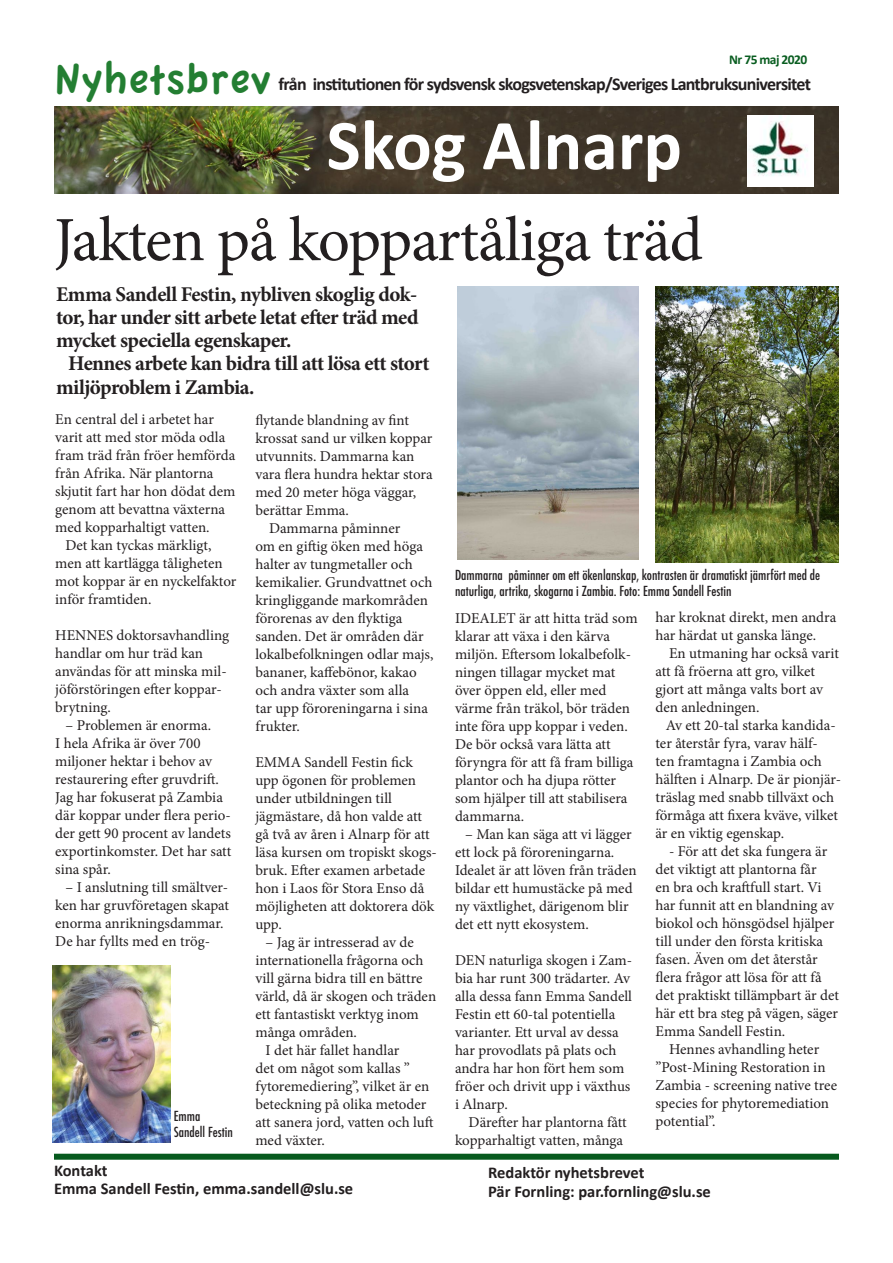
<style>
.page{position:relative;width:893px;height:1263px;background:#fff}
.page>*{position:absolute;margin:0;border:0;box-sizing:border-box;transform-origin:0 0}
.t1{font:700 72px "Calibri";color:#fff}
.t2{font:63px "Minion Pro";letter-spacing:-.02em;color:#231f20}
.t3{font:45px "Apple Casual";color:#237e32}
.t4{font:700 21px "Minion Pro";letter-spacing:-.025em;color:#231f20}
.t5{font:700 18px "Calibri";letter-spacing:-.04em;color:#231f20}
.t6{font:700 16.5px/18px "Calibri";color:#231f20}
.t7{font:15px/18px "Minion Pro";color:#231f20}
.t8{font:500 condensed 13.5px/16.2px "Futura";color:#231f20}
.t9{font:700 13.5px "Calibri";letter-spacing:-.04em;color:#095d20}
</style>
<div class="page">
<img style="left:54px;top:107px;width:785px;height:87px">
<img style="left:747px;top:115px;width:66px;height:72px">
<div style="left:54px;top:1154px;width:785px;height:6px;background:#075a1e"></div>
<img style="left:52px;top:965px;width:118px;height:177px">
<img style="left:458px;top:286px;width:180px;height:274px">
<img style="left:655px;top:286px;width:184px;height:276px">
<h3 class="t3" style="left:54px;top:57px;width:219px">Nyhetsbrev</h3>
<p class="t9" style="left:729px;top:51px;width:79px">Nr 75 maj 2020</p>
<p class="t5" style="left:279px;top:73px;width:534px">från institutionen för sydsvensk skogsvetenskap/Sveriges Lantbruksuniversitet</p>
<h1 class="t1" style="left:327px;top:101px;width:357px">Skog Alnarp</h1>
<h2 class="t2" style="left:54px;top:198px;width:650px">Jakten på koppartåliga träd</h2>
<h3 class="t4" style="left:56px;top:279px;width:363px">Emma Sandell Festin, nybliven skoglig dok-</h3>
<h3 class="t4" style="left:56px;top:302px;width:364px">tor, har under sitt arbete letat efter träd med</h3>
<h3 class="t4" style="left:56px;top:326px;width:237px">mycket speciella egenskaper.</h3>
<h3 class="t4" style="left:68px;top:349px;width:363px">Hennes arbete kan bidra till att lösa ett stort</h3>
<h3 class="t4" style="left:56px;top:372px;width:200px">miljöproblem i Zambia.</h3>
<p class="t7" style="left:55px;top:410px;width:160px">En central del i arbetet har</p>
<p class="t7" style="left:55px;top:428px;width:172px">varit att med stor möda odla</p>
<p class="t7" style="left:55px;top:446px;width:182px">fram träd från fröer hemförda</p>
<p class="t7" style="left:55px;top:464px;width:160px">från Afrika. När plantorna</p>
<p class="t7" style="left:55px;top:482px;width:182px">skjutit fart har hon dödat dem</p>
<p class="t7" style="left:55px;top:500px;width:171px">genom att bevattna växterna</p>
<p class="t7" style="left:55px;top:518px;width:156px">med kopparhaltigt vatten.</p>
<p class="t7" style="left:65px;top:536px;width:148px">Det kan tyckas märkligt,</p>
<p class="t7" style="left:55px;top:554px;width:169px">men att kartlägga tåligheten</p>
<p class="t7" style="left:55px;top:572px;width:183px">mot koppar är en nyckelfaktor</p>
<p class="t7" style="left:55px;top:590px;width:98px">inför framtiden.</p>
<p class="t7" style="left:55px;top:626px;width:175px">HENNES doktorsavhandling handlar om hur träd kan användas för att minska mil&shy;jöförstöringen efter koppar&shy;brytning.</p>
<p class="t7" style="left:55px;top:716px;width:178px;text-indent:10px">– Problemen är enorma.<br>I hela Afrika är över 700 miljoner hektar i behov av restaurering efter gruvdrift.<br>Jag har fokuserat på Zambia där koppar under flera perio&shy;der gett 90 procent av landets exportinkomster. Det har satt sina spår.</p>
<p class="t7" style="left:55px;top:878px;width:175px;text-indent:10px">– I anslutning till smältver&shy;ken har gruvföretagen skapat enorma anrikningsdammar.<br>De har fyllts med en trög-</p>
<p class="t7" style="left:255px;top:411px;width:155px">flytande blandning av fint</p>
<p class="t7" style="left:255px;top:429px;width:178px">krossat sand ur vilken koppar</p>
<p class="t7" style="left:255px;top:447px;width:160px">utvunnits. Dammarna kan</p>
<p class="t7" style="left:255px;top:465px;width:179px">vara flera hundra hektar stora</p>
<p class="t7" style="left:255px;top:483px;width:162px">med 20 meter höga väggar,</p>
<p class="t7" style="left:255px;top:501px;width:95px">berättar Emma.</p>
<p class="t7" style="left:269px;top:519px;width:133px">Dammarna påminner</p>
<p class="t7" style="left:255px;top:537px;width:169px">om en giftig öken med höga</p>
<p class="t7" style="left:255px;top:555px;width:159px">halter av tungmetaller och</p>
<p class="t7" style="left:255px;top:573px;width:178px">kemikalier. Grundvattnet och</p>
<p class="t7" style="left:255px;top:591px;width:174px">kringliggande markområden</p>
<p class="t7" style="left:255px;top:609px;width:148px">förorenas av den flyktiga</p>
<p class="t7" style="left:255px;top:627px;width:170px">sanden. Det är områden där</p>
<p class="t7" style="left:255px;top:645px;width:180px">lokalbefolkningen odlar majs,</p>
<p class="t7" style="left:255px;top:663px;width:163px">bananer, kaffebönor, kakao</p>
<p class="t7" style="left:255px;top:681px;width:155px">och andra växter som alla</p>
<p class="t7" style="left:255px;top:699px;width:174px">tar upp föroreningarna i sina</p>
<p class="t7" style="left:255px;top:717px;width:46px">frukter.</p>
<p class="t7" style="left:255px;top:753px;width:183px">EMMA Sandell Festin fick upp ögonen för problemen under utbildningen till jägmästare, då hon valde att gå två av åren i Alnarp för att läsa kursen om tropiskt skogs&shy;bruk. Efter examen arbetade hon i Laos för Stora Enso då möjligheten att doktorera dök upp.</p>
<p class="t7" style="left:266px;top:933px;width:150px">– Jag är intresserad av de</p>
<p class="t7" style="left:255px;top:951px;width:170px">internationella frågorna och</p>
<p class="t7" style="left:255px;top:969px;width:168px">vill gärna bidra till en bättre</p>
<p class="t7" style="left:255px;top:987px;width:182px">värld, då är skogen och träden</p>
<p class="t7" style="left:255px;top:1005px;width:165px">ett fantastiskt verktyg inom</p>
<p class="t7" style="left:255px;top:1023px;width:103px">många områden.</p>
<p class="t7" style="left:266px;top:1041px;width:135px">I det här fallet handlar</p>
<p class="t7" style="left:255px;top:1059px;width:156px">det om något som kallas ”</p>
<p class="t7" style="left:255px;top:1077px;width:175px">fytoremediering”, vilket är en</p>
<p class="t7" style="left:255px;top:1095px;width:173px">beteckning på olika metoder</p>
<p class="t7" style="left:255px;top:1113px;width:180px">att sanera jord, vatten och luft</p>
<p class="t7" style="left:255px;top:1131px;width:71px">med växter.</p>
<p class="t8" style="left:455px;top:566px;width:367px">Dammarna påminner om ett ökenlanskap, kontrasten är dramatiskt jämrfört med de naturliga, artrika, skogarna i Zambia. Foto: Emma Sandell Festin</p>
<p class="t7" style="left:655px;top:608px;width:182px">har kroknat direkt, men andra har härdat ut ganska länge.</p>
<p class="t7" style="left:655px;top:644px;width:185px;text-indent:14px">En utmaning har också varit att få fröerna att gro, vilket gjort att många valts bort av den anledningen.</p>
<p class="t7" style="left:655px;top:716px;width:187px;text-indent:10px">Av ett 20-tal starka kandida&shy;ter återstår fyra, varav hälf-<br>ten framtagna i Zambia och hälften i Alnarp. De är pionjär&shy;träslag med snabb tillväxt och förmåga att fixera kväve, vilket är en viktig egenskap.</p>
<p class="t7" style="left:655px;top:842px;width:185px;text-indent:14px">- För att det ska fungera är det viktigt att plantorna får<br>en bra och kraftfull start. Vi har funnit att en blandning av biokol och hönsgödsel hjälper till under den första kritiska fasen. Även om det återstår flera frågor att lösa för att få det praktiskt tillämpbart är det här ett bra steg på vägen, säger<br>Emma Sandell Festin.</p>
<p class="t7" style="left:655px;top:1040px;width:183px;text-indent:14px">Hennes avhandling heter ”Post-Mining Restoration in<br>Zambia - screening native tree species for phytoremediation potential”.</p>
<p class="t7" style="left:455px;top:609px;width:184px">IDEALET är att hitta träd som klarar att växa i den kärva miljön. Eftersom lokalbefolk&shy;ningen tillagar mycket mat över öppen eld, eller med värme från träkol, bör träden inte föra upp koppar i veden.<br>De bör också vara lätta att föryngra för att få fram billiga plantor och ha djupa rötter som hjälper till att stabilisera dammarna.</p>
<p class="t7" style="left:455px;top:825px;width:183px;text-indent:10px">– Man kan säga att vi lägger ett lock på föroreningarna.<br>Idealet är att löven från träden bildar ett humustäcke på med ny växtlighet, därigenom blir det ett nytt ekosystem.</p>
<p class="t7" style="left:455px;top:951px;width:179px">DEN naturliga skogen i Zam&shy;bia har runt 300 trädarter. Av alla dessa fann Emma Sandell<br>Festin ett 60-tal potentiella varianter. Ett urval av dessa har provodlats på plats och andra har hon fört hem som fröer och drivit upp i växthus i Alnarp.</p>
<p class="t7" style="left:455px;top:1113px;width:173px;text-align:right">Därefter har plantorna fått kopparhaltigt vatten, många</p>
<p class="t8" style="left:174px;top:1108px;width:61px">Emma<br>Sandell Festin</p>
<p class="t6" style="left:54px;top:1162px;width:301px">Kontakt<br>Emma Sandell Festin, emma.sandell@slu.se</p>
<p class="t6" style="left:488px;top:1162px;width:224px;line-height:19.5px">Redaktör nyhetsbrevet<br>Pär Fornling: par.fornling@slu.se</p>
</div>
